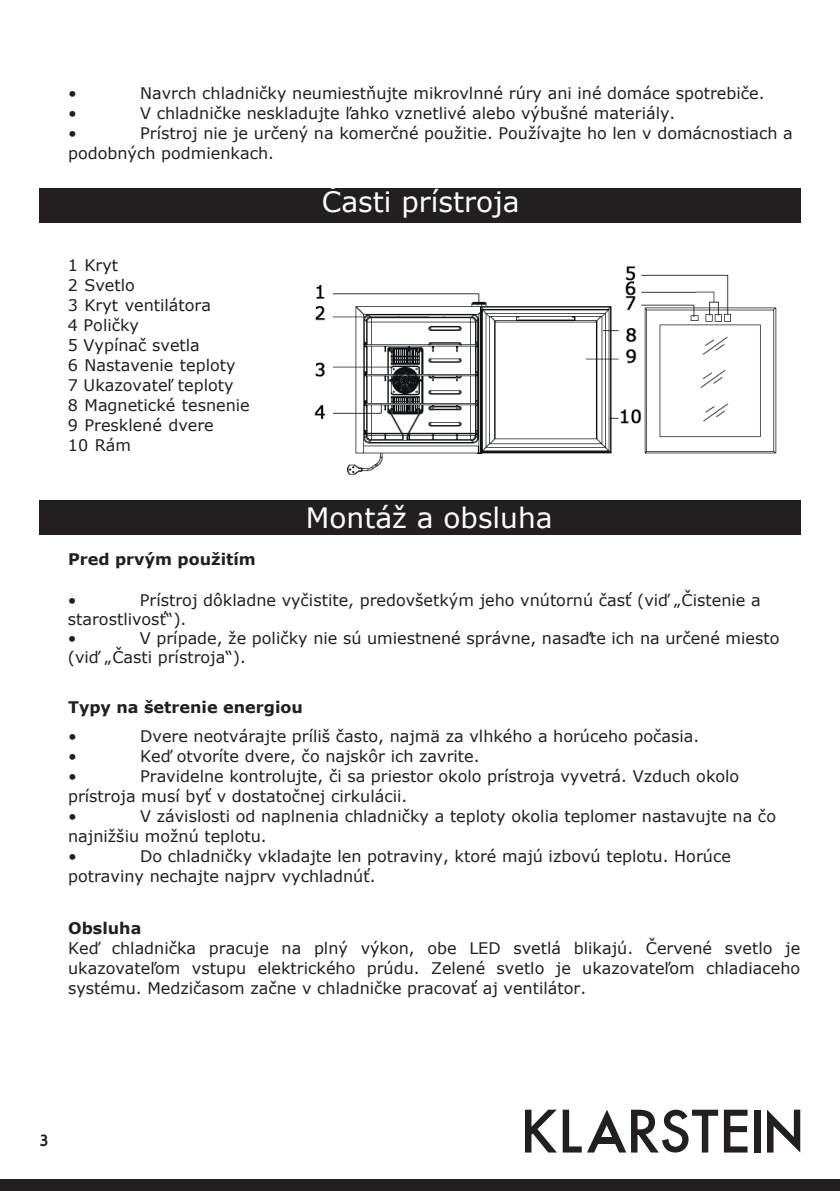
<style>
.page{position:relative;width:840px;height:1191px;background:#fff}
.page>*{position:absolute;margin:0;border:0;box-sizing:border-box;transform-origin:0 0}
.t1{font:28px "Verdana";color:#fff}
.t2{font:16px/20px "Verdana";color:#231f20}
.t3{font:700 16px "Verdana";color:#231f20}
.t4{font:700 16px "Cabin";color:#231f20}
</style>
<div class="page">
<div style="left:0;top:1179px;width:839px;height:12px;background:#231f20"></div>
<svg style="left:525px;top:1109px;width:31px;height:43px"></svg>
<svg style="left:723px;top:1109px;width:24px;height:43px"></svg>
<div style="left:753px;top:1109px;width:7px;height:43px;background:#231f20"></div>
<svg style="left:562px;top:1109px;width:155px;height:43px"></svg>
<div style="left:594px;top:1137px;width:24px;height:6px;background:#231f20"></div>
<svg style="left:767px;top:1109px;width:32px;height:43px"></svg>
<div style="left:39px;top:188px;width:761px;height:35px;background:#231f20"></div>
<div style="left:39px;top:500px;width:760px;height:35px;background:#231f20"></div>
<img style="left:314px;top:266px;width:463px;height:210px">
<p class="t2" style="left:68px;top:83px;width:10px">•</p>
<p class="t2" style="left:140px;top:83px;width:625px">Navrch chladničky neumiestňujte mikrovlnné rúry ani iné domáce spotrebiče.</p>
<p class="t2" style="left:68px;top:103px;width:10px">•</p>
<p class="t2" style="left:140px;top:103px;width:536px">V chladničke neskladujte ľahko vznetlivé alebo výbušné materiály.</p>
<p class="t2" style="left:68px;top:123px;width:10px">•</p>
<p class="t2" style="left:68px;top:123px;width:725px;text-indent:72px">Prístroj nie je určený na komerčné použitie. Používajte ho len v domácnostiach a podobných podmienkach.</p>
<h1 class="t1" style="left:322px;top:183px;width:199px">Časti prístroja</h1>
<p class="t2" style="left:68px;top:255px;width:183px">1 Kryt<br>2 Svetlo<br>3 Kryt ventilátora<br>4 Poličky<br>5 Vypínač svetla<br>6 Nastavenie teploty<br>7 Ukazovateľ teploty<br>8 Magnetické tesnenie<br>9 Presklené dvere<br>10 Rám</p>
<h1 class="t1" style="left:306px;top:498px;width:248px">Montáž a obsluha</h1>
<p class="t3" style="left:68px;top:548px;width:189px">Pred prvým použitím</p>
<p class="t2" style="left:68px;top:590px;width:10px">•</p>
<p class="t2" style="left:68px;top:590px;width:694px;line-height:19.2px;text-indent:72px">Prístroj dôkladne vyčistite, predovšetkým jeho vnútornú časť (viď „Čistenie a starostlivosť“).<br>•</p>
<p class="t2" style="left:68px;top:628px;width:712px;line-height:19.2px;text-indent:72px">V prípade, že poličky nie sú umiestnené správne, nasaďte ich na určené miesto (viď „Časti prístroja“).</p>
<p class="t3" style="left:68px;top:696px;width:236px">Typy na šetrenie energiou</p>
<p class="t2" style="left:68px;top:725px;width:10px">•</p>
<p class="t2" style="left:140px;top:725px;width:560px">Dvere neotvárajte príliš často, najmä za vlhkého a horúceho počasia.</p>
<p class="t2" style="left:68px;top:745px;width:10px">•</p>
<p class="t2" style="left:140px;top:745px;width:341px">Keď otvoríte dvere, čo najskôr ich zavrite.</p>
<p class="t2" style="left:68px;top:765px;width:10px">•</p>
<p class="t2" style="left:68px;top:765px;width:672px;text-indent:72px">Pravidelne kontrolujte, či sa priestor okolo prístroja vyvetrá. Vzduch okolo prístroja musí byť v dostatočnej cirkulácii.<br>•</p>
<p class="t2" style="left:68px;top:805px;width:709px;text-indent:72px">V závislosti od naplnenia chladničky a teploty okolia teplomer nastavujte na čo najnižšiu možnú teplotu.<br>•</p>
<p class="t2" style="left:68px;top:845px;width:664px;text-indent:72px">Do chladničky vkladajte len potraviny, ktoré majú izbovú teplotu. Horúce potraviny nechajte najprv vychladnúť.</p>
<p class="t3" style="left:68px;top:917px;width:75px">Obsluha</p>
<p class="t2" style="left:68px;top:938px;width:733px;text-align:justify">Keď chladnička pracuje na plný výkon, obe LED svetlá blikajú. Červené svetlo je ukazovateľom vstupu elektrického prúdu. Zelené svetlo je ukazovateľom chladiaceho systému. Medzičasom začne v chladničke pracovať aj ventilátor.</p>
<p class="t4" style="left:40px;top:1130px;width:10px">3</p>
</div>
